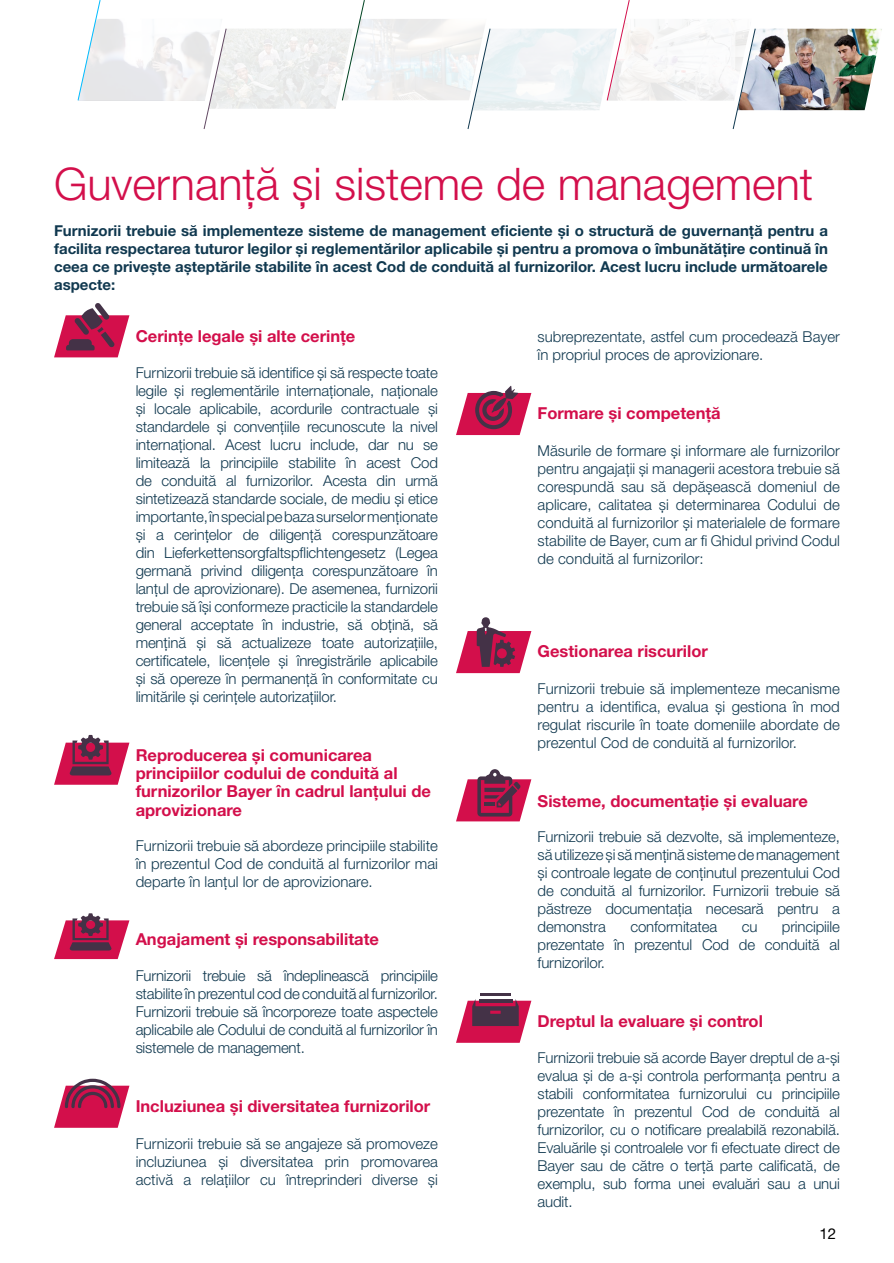
<style>
.page{position:relative;width:894px;height:1263px;background:#fff}
.page>*{position:absolute;margin:0;border:0;box-sizing:border-box;transform-origin:0 0}
.t1{font:300 45px "Helvetica Neue LT Pro";color:#d30f4b}
.t2{font:700 16.5px/18px "Helvetica Neue LT Pro";color:#d30f4b}
.t3{font:300 15px/18px "Helvetica Neue LT Pro";letter-spacing:-.01em;color:#10384f;text-align:justify}
.t4{font:700 15px/18px "Helvetica Neue LT Pro";color:#10384f;text-align:justify}
.t5{font:15px "Helvetica Neue LT Pro";color:#000}
</style>
<div class="page">
<svg style="left:54px;top:303px;width:75px;height:54px"></svg>
<svg style="left:54px;top:735px;width:75px;height:49px"></svg>
<svg style="left:54px;top:913px;width:75px;height:46px"></svg>
<img style="left:755px;top:29px;width:126px;height:81px">
<svg style="left:77px;top:0;width:678px;height:129px"></svg>
<svg style="left:456px;top:386px;width:75px;height:49px"></svg>
<svg style="left:456px;top:617px;width:75px;height:56px"></svg>
<svg style="left:456px;top:769px;width:75px;height:52px"></svg>
<hr style="left:484px;top:802px;width:10px;height:4px;background:#443247">
<hr style="left:481px;top:993px;width:30px;height:3px;background:#443247">
<svg style="left:456px;top:999px;width:75px;height:43px;background:#ab4267"></svg>
<svg style="left:54px;top:1078px;width:75px;height:49px"></svg>
<h1 class="t1" style="left:54px;top:157px;width:760px">Guvernanță și sisteme de management</h1>
<p class="t4" style="left:54px;top:221px;width:775px">Furnizorii trebuie să implementeze sisteme de management eficiente și o structură de guvernanță pentru a facilita respectarea tuturor legilor și reglementărilor aplicabile și pentru a promova o îmbunătățire continuă în ceea ce privește așteptările stabilite în acest Cod de conduită al furnizorilor. Acest lucru include următoarele aspecte:</p>
<p class="t2" style="left:136px;top:326px;width:221px">Cerințe legale și alte cerințe</p>
<p class="t3" style="left:136px;top:364px;width:304px">Furnizorii trebuie să identifice și să respecte toate legile și reglementările internaționale, naționale și locale aplicabile, acordurile contractuale și standardele și convențiile recunoscute la nivel internațional. Acest lucru include, dar nu se limitează la principiile stabilite în acest Cod de conduită al furnizorilor. Acesta din urmă sintetizează standarde sociale, de mediu și etice importante, în special pe baza surselor menționate și a cerințelor de diligență corespunzătoare din Lieferkettensorgfaltspflichtengesetz (Legea germană privind diligența corespunzătoare în lanțul de aprovizionare). De asemenea, furnizorii trebuie să își conformeze practicile la standardele general acceptate în industrie, să obțină, să mențină și să actualizeze toate autorizațiile, certificatele, licențele și înregistrările aplicabile și să opereze în permanență în conformitate cu limitările și cerințele autorizațiilor.</p>
<p class="t3" style="left:537px;top:327px;width:304px">subreprezentate, astfel cum procedează Bayer în propriul proces de aprovizionare.</p>
<p class="t2" style="left:537px;top:404px;width:184px">Formare și competență</p>
<p class="t3" style="left:537px;top:441px;width:304px">Măsurile de formare și informare ale furnizorilor pentru angajații și managerii acestora trebuie să corespundă sau să depășească domeniul de aplicare, calitatea și determinarea Codului de conduită al furnizorilor și materialele de formare stabilite de Bayer, cum ar fi Ghidul privind Codul de conduită al furnizorilor:</p>
<p class="t2" style="left:537px;top:642px;width:172px">Gestionarea riscurilor</p>
<p class="t3" style="left:537px;top:679px;width:304px">Furnizorii trebuie să implementeze mecanisme pentru a identifica, evalua și gestiona în mod regulat riscurile în toate domeniile abordate de prezentul Cod de conduită al furnizorilor.</p>
<p class="t2" style="left:136px;top:746px;width:297px">Reproducerea și comunicarea principiilor codului de conduită al furnizorilor Bayer în cadrul lanțului de aprovizionare</p>
<p class="t3" style="left:136px;top:836px;width:304px">Furnizorii trebuie să abordeze principiile stabilite în prezentul Cod de conduită al furnizorilor mai departe în lanțul lor de aprovizionare.</p>
<p class="t2" style="left:537px;top:791px;width:272px">Sisteme, documentație și evaluare</p>
<p class="t3" style="left:537px;top:827px;width:304px">Furnizorii trebuie să dezvolte, să implementeze, să utilizeze și să mențină sisteme de management și controale legate de conținutul prezentului Cod de conduită al furnizorilor. Furnizorii trebuie să păstreze documentația necesară pentru a demonstra</p>
<p class="t3" style="left:537px;top:917px;width:304px;text-indent:244px">principiile prezentate în prezentul Cod de conduită al furnizorilor.</p>
<p class="t3" style="left:630px;top:917px;width:88px">conformitatea</p>
<p class="t3" style="left:741px;top:917px;width:17px">cu</p>
<p class="t2" style="left:136px;top:930px;width:245px">Angajament și responsabilitate</p>
<p class="t3" style="left:136px;top:966px;width:304px">Furnizorii trebuie să îndeplinească principiile stabilite în prezentul cod de conduită al furnizorilor.<br>Furnizorii trebuie să încorporeze toate aspectele aplicabile ale Codului de conduită al furnizorilor în sistemele de management.</p>
<p class="t2" style="left:537px;top:1011px;width:227px">Dreptul la evaluare și control</p>
<p class="t3" style="left:537px;top:1048px;width:304px">Furnizorii trebuie să acorde Bayer dreptul de a-și evalua și de a-și controla performanța pentru a stabili conformitatea furnizorului cu principiile prezentate în prezentul Cod de conduită al furnizorilor, cu o notificare prealabilă rezonabilă.<br>Evaluările și controalele vor fi efectuate direct de Bayer sau de către o terță parte calificată, de exemplu, sub forma unei evaluări sau a unui audit.</p>
<p class="t2" style="left:136px;top:1096px;width:296px">Incluziunea și diversitatea furnizorilor</p>
<p class="t3" style="left:136px;top:1134px;width:304px">Furnizorii trebuie să se angajeze să promoveze incluziunea și diversitatea prin promovarea activă a relațiilor cu întreprinderi diverse și</p>
<p class="t5" style="left:819px;top:1224px;width:18px">12</p>
</div>
